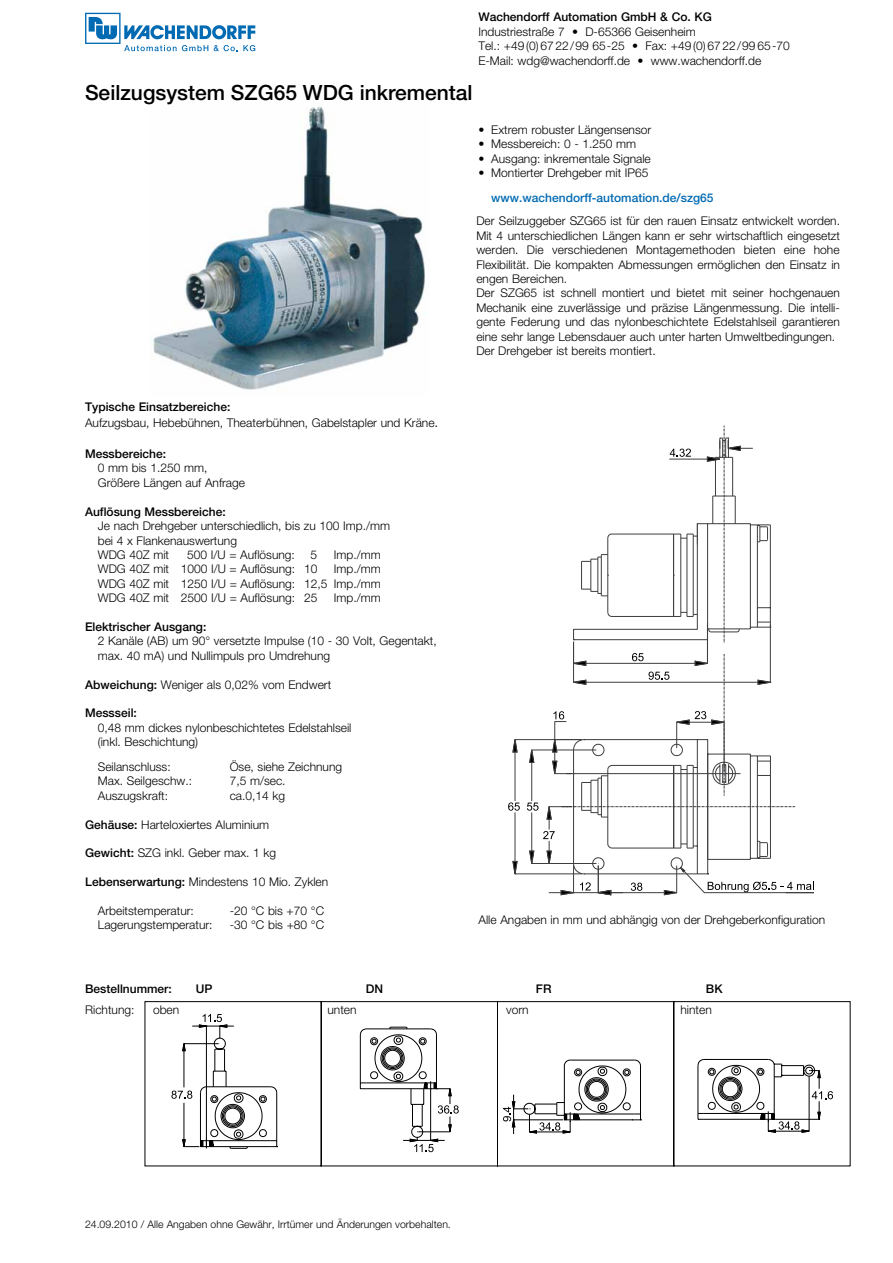
<style>
.page{position:relative;width:893px;height:1263px;background:#fff}
.page>*{position:absolute;margin:0;border:0;box-sizing:border-box;transform-origin:0 0}
.t1{font:500 21px "Helvetica Neue LT Pro";color:#000}
.t2{font:300 12px/14.4px "Helvetica Neue LT Pro";color:#000}
.t3{font:500 12px "Helvetica Neue LT Pro";color:#000}
.t4{font:500 12px "Helvetica Neue LT Pro";color:#006ab3}
.t5{font:300 10.5px "Helvetica Neue LT Pro";color:#000}
.s1{font-weight:500}
.s2{font-size:13.5px}
</style>
<div class="page">
<svg style="left:145px;top:1001px;width:705px;height:165px"></svg>
<svg style="left:277px;top:1040px;width:83px;height:107px"></svg>
<svg style="left:171px;top:1014px;width:106px;height:136px"></svg>
<svg style="left:360px;top:1026px;width:473px;height:126px"></svg>
<svg style="left:85px;top:13px;width:170px;height:38px"></svg>
<img style="left:150px;top:106px;width:275px;height:284px">
<svg style="left:573px;top:626px;width:199px;height:15px"></svg>
<svg style="left:581px;top:437px;width:190px;height:196px"></svg>
<svg style="left:508px;top:641px;width:306px;height:254px"></svg>
<p class="t3" style="left:478px;top:10px;width:235px">Wachendorff Automation GmbH &amp; Co. KG</p>
<p class="t2" style="left:478px;top:24px;width:313px">Industriestraße 7 • D-65366 Geisenheim<br>Tel.: +49 (0) 67 22/99 65-25 • Fax: +49 (0) 67 22/99 65-70<br>E-Mail: wdg@wachendorff.de • www.wachendorff.de</p>
<h1 class="t1" style="left:85px;top:80px;width:389px">Seilzugsystem SZG65 WDG inkremental</h1>
<p class="t2" style="left:478px;top:122px;width:174px">• Extrem robuster Längensensor</p>
<p class="t2" style="left:478px;top:136px;width:159px">• Messbereich: 0 - 1.250 mm</p>
<p class="t2" style="left:478px;top:151px;width:174px">• Ausgang: inkrementale Signale</p>
<p class="t2" style="left:478px;top:165px;width:172px">• Montierter Drehgeber mit IP65</p>
<p class="t4" style="left:491px;top:190px;width:224px">www.wachendorff-automation.de/szg65</p>
<p class="t2" style="left:85px;top:399px;width:355px;line-height:16.2px"><span class="s1">Typische Einsatzbereiche:<br></span>Aufzugsbau, Hebebühnen, Theaterbühnen, Gabelstapler und Kräne<span class="s2">.</span></p>
<p class="t3" style="left:85px;top:447px;width:83px">Messbereiche:</p>
<p class="t2" style="left:98px;top:461px;width:149px">0 mm bis 1.250 mm,<br>Größere Längen auf Anfrage</p>
<p class="t3" style="left:85px;top:504px;width:142px">Auflösung Messbereiche:</p>
<p class="t2" style="left:98px;top:518px;width:294px">Je nach Drehgeber unterschiedlich, bis zu 100 Imp./mm bei 4 x Flankenauswertung<br>WDG 40Z mit</p>
<p class="t2" style="left:187px;top:547px;width:109px">500 I/U = Auflösung:</p>
<p class="t2" style="left:310px;top:547px;width:8px">5</p>
<p class="t2" style="left:334px;top:547px;width:48px">Imp./mm</p>
<p class="t2" style="left:98px;top:562px;width:221px">WDG 40Z mit 1000 I/U = Auflösung: 10</p>
<p class="t2" style="left:98px;top:562px;width:284px;text-align:justify;text-indent:236px">Imp./mm WDG 40Z mit 1250 I/U = Auflösung: 12,5 Imp./mm WDG 40Z mit 2500 I/U = Auflösung: 25</p>
<p class="t2" style="left:334px;top:590px;width:48px">Imp./mm</p>
<p class="t3" style="left:85px;top:619px;width:123px">Elektrischer Ausgang:</p>
<p class="t2" style="left:98px;top:634px;width:340px">2 Kanäle (AB) um 90° versetzte Impulse (10 - 30 Volt, Gegentakt, max. 40 mA) und Nullimpuls pro Umdrehung</p>
<p class="t2" style="left:85px;top:677px;width:248px"><span class="s1">Abweichung:</span> Weniger als 0,02% vom Endwert</p>
<p class="t3" style="left:85px;top:706px;width:53px">Messseil:</p>
<p class="t2" style="left:98px;top:720px;width:255px">0,48 mm dickes nylonbeschichtetes Edelstahlseil (inkl. Beschichtung)</p>
<p class="t2" style="left:98px;top:759px;width:74px">Seilanschluss:</p>
<p class="t2" style="left:230px;top:759px;width:114px">Öse, siehe Zeichnung</p>
<p class="t2" style="left:98px;top:774px;width:96px">Max. Seilgeschw.:</p>
<p class="t2" style="left:230px;top:774px;width:57px">7,5 m/sec.</p>
<p class="t2" style="left:98px;top:788px;width:72px">Auszugskraft:</p>
<p class="t2" style="left:230px;top:788px;width:57px">ca.0,14 kg</p>
<p class="t2" style="left:85px;top:817px;width:186px"><span class="s1">Gehäuse:</span> Harteloxiertes Aluminium</p>
<p class="t2" style="left:85px;top:846px;width:193px"><span class="s1">Gewicht:</span> SZG inkl. Geber max. 1 kg</p>
<p class="t2" style="left:85px;top:874px;width:245px"><span class="s1">Lebenserwartung:</span> Mindestens 10 Mio. Zyklen</p>
<p class="t2" style="left:98px;top:903px;width:98px">Arbeitstemperatur:</p>
<p class="t2" style="left:230px;top:903px;width:96px">-20 °C bis +70 °C</p>
<p class="t2" style="left:98px;top:918px;width:116px">Lagerungstemperatur:</p>
<p class="t2" style="left:230px;top:918px;width:96px">-30 °C bis +80 °C</p>
<p class="t2" style="left:476px;top:214px;width:365px">Der Seilzuggeber SZG65 ist für den rauen Einsatz entwickelt worden.<br>Mit 4 unterschiedlichen Längen kann er sehr wirtschaftlich eingesetzt werden. Die verschiedenen Montagemethoden bieten eine hohe Flexibilität. Die kompakten Abmessungen ermöglichen den Einsatz in engen Bereichen.<br>Der SZG65 ist schnell montiert und bietet mit seiner hochgenauen Mechanik eine zuverlässige und präzise Längenmessung. Die intelli&shy;gente Federung und das nylonbeschichtete Edelstahlseil garantieren eine sehr lange Lebensdauer auch unter harten Umweltbedingungen.<br>Der Drehgeber ist bereits montiert.</p>
<p class="t2" style="left:478px;top:912px;width:348px">Alle Angaben in mm und abhängig von der Drehgeberkonfiguration</p>
<p class="t3" style="left:85px;top:981px;width:88px">Bestellnummer:</p>
<p class="t3" style="left:196px;top:981px;width:18px">UP</p>
<p class="t3" style="left:366px;top:981px;width:19px">DN</p>
<p class="t3" style="left:536px;top:981px;width:17px">FR</p>
<p class="t3" style="left:706px;top:981px;width:18px">BK</p>
<p class="t2" style="left:153px;top:1002px;width:28px">oben</p>
<p class="t2" style="left:85px;top:1002px;width:51px">Richtung:</p>
<p class="t2" style="left:328px;top:1002px;width:31px">unten</p>
<p class="t2" style="left:506px;top:1002px;width:24px">vorn</p>
<p class="t2" style="left:680px;top:1002px;width:33px">hinten</p>
<p class="t5" style="left:85px;top:1218px;width:367px">24.09.2010 / Alle Angaben ohne Gewähr, Irrtümer und Änderungen vorbehalten.</p>
</div>
